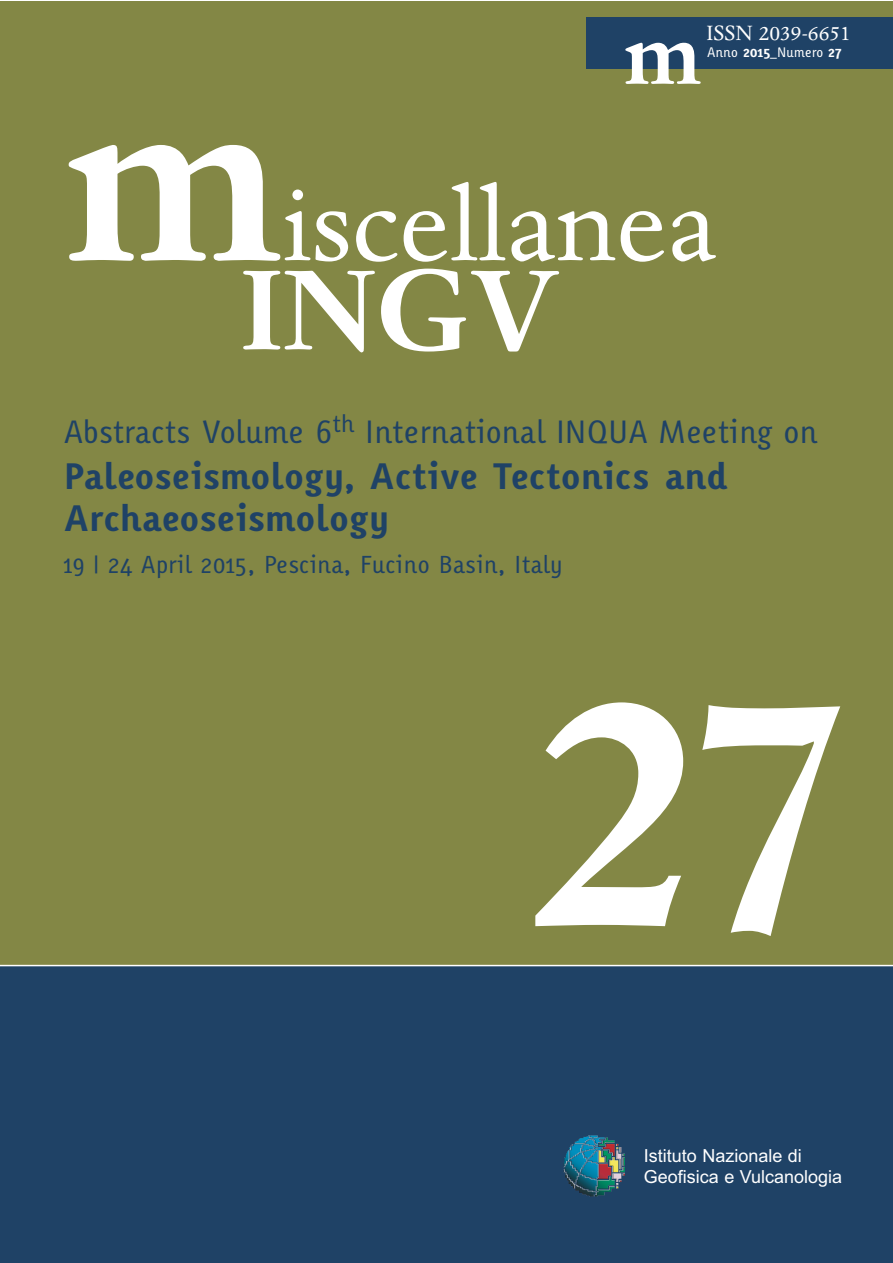
<style>
.page{position:relative;width:893px;height:1263px;background:#fff}
.page>*{position:absolute;margin:0;border:0;box-sizing:border-box;transform-origin:0 0}
.t1{font:700 330px "Simoncini Garamond";color:#fff}
.t2{font:700 270px "Dante";color:#fff}
.t3{font:700 132px "Dante";color:#fff}
.t4{font:117px "Dante";color:#fff}
.t5{font:700 96px "Dante";color:#fff}
.t6{font:700 36px/42px "Karbid";letter-spacing:-.02em;color:#1f4266}
.t7{font:31.5px "Karbid";color:#1f4266}
.t8{font:24px "Karbid";color:#1f4266}
.t9{font:24px "Dante";color:#fff}
.t10{font:18px/21.6px "Arial";color:#fff}
.t11{font:13.5px "Karbid";color:#fff}
.s1{font-weight:700}
</style>
<div class="page">
<div style="left:0;top:1px;width:892px;height:963px;background:#838745"></div>
<div style="left:0;top:965px;width:892px;height:298px;background:#1f4266"></div>
<hr style="left:0;top:965px;width:892px;height:1px;background:#fff">
<img style="left:573px;top:1135px;width:45px;height:21px">
<div style="left:587px;top:17px;width:305px;height:51px;background:#1f4266"></div>
<p class="t9" style="left:706px;top:20px;width:146px">ISSN 2039-6651</p>
<h3 class="t5" style="left:624px;top:3px;width:80px">m</h3>
<p class="t11" style="left:707px;top:43px;width:136px">Anno <span class="s1">2015</span>_Numero <span class="s1">27</span></p>
<h2 class="t2" style="left:64px;top:34px;width:221px">m</h2>
<h3 class="t4" style="left:283px;top:162px;width:436px">iscellanea</h3>
<h3 class="t3" style="left:240px;top:239px;width:321px">INGV</h3>
<p class="t7" style="left:64px;top:411px;width:755px">Abstracts Volume 6<sup>th</sup> International INQUA Meeting on</p>
<p class="t6" style="left:64px;top:454px;width:665px">Paleoseismology, Active Tectonics and<br>Archaeoseismology</p>
<p class="t8" style="left:64px;top:549px;width:501px">19 | 24 April 2015, Pescina, Fucino Basin, Italy</p>
<h1 class="t1" style="left:533px;top:602px;width:323px">27</h1>
<p class="t10" style="left:644px;top:1145px;width:200px">Istituto Nazionale di<br>Geofisica e Vulcanologia</p>
</div>
